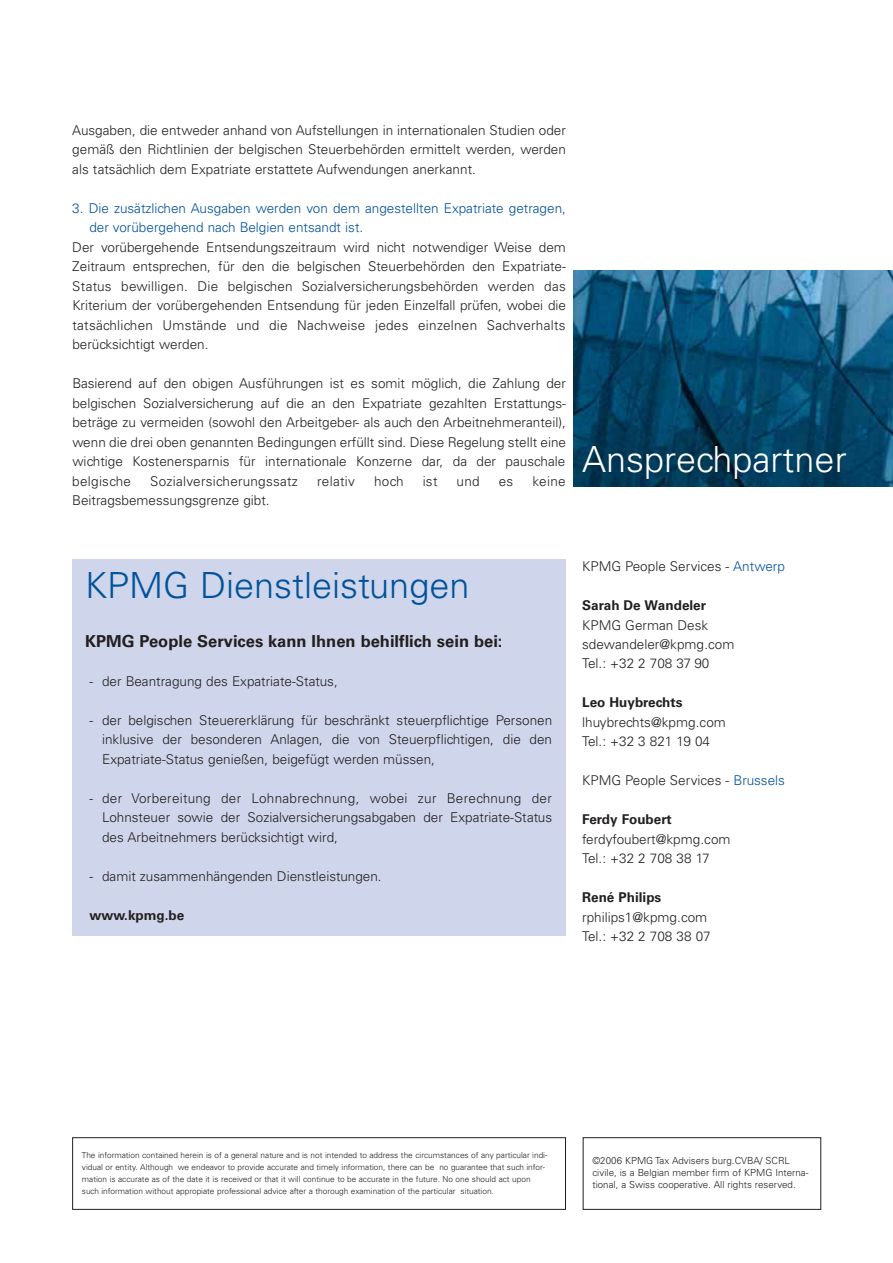
<style>
.page{position:relative;width:893px;height:1263px;background:#fff}
.page>*{position:absolute;margin:0;border:0;box-sizing:border-box;transform-origin:0 0}
.t1{font:300 36px "Univers";color:#00529b}
.t2{font:300 36px "Univers";color:#fff}
.t3{font:700 16.5px "Univers";color:#231f20}
.t4{font:300 13.5px/19.5px "Univers";color:#231f20;text-align:justify}
.t5{font:300 13.5px/19.5px "Univers";color:#00529b}
.t6{font:700 13.5px "Univers";color:#231f20}
.t7{font:300 13.5px "Univers";letter-spacing:.02em;color:#231f20}
.t8{font:300 9.75px/12px "Univers";color:#231f20}
.t9{font:300 8.25px/12px "Univers";color:#231f20}
.s1{color:#00529b}
</style>
<div class="page">
<div style="left:72px;top:559px;width:494px;height:377px;background:#cfd5ea"></div>
<div style="left:72px;top:1137px;width:494px;height:73px;border:1px solid #231f20"></div>
<div style="left:583px;top:1137px;width:238px;height:73px;border:1px solid #231f20"></div>
<img style="left:573px;top:270px;width:319px;height:217px">
<p class="t4" style="left:72px;top:120px;width:495px">Ausgaben, die entweder anhand von Aufstellungen in internationalen Studien oder gemäß den Richtlinien der belgischen Steuerbehörden ermittelt werden, werden als tatsächlich dem Expatriate erstattete Aufwendungen anerkannt.</p>
<p class="t5" style="left:89px;top:198px;width:478px;text-indent:-17px">3. Die zusätzlichen Ausgaben werden von dem angestellten Expatriate getragen, der vorübergehend nach Belgien entsandt ist.</p>
<p class="t4" style="left:72px;top:237px;width:495px">Der vorübergehende Entsendungszeitraum wird nicht notwendiger Weise dem Zeitraum entsprechen, für den die belgischen Steuerbehörden den Expatriate-Status bewilligen. Die belgischen Sozialversicherungsbehörden werden das Kriterium der vorübergehenden Entsendung für jeden Einzelfall prüfen, wobei die tatsächlichen Umstände und die Nachweise jedes einzelnen Sachverhalts berücksichtigt werden.</p>
<p class="t4" style="left:72px;top:374px;width:495px">Basierend auf den obigen Ausführungen ist es somit möglich, die Zahlung der belgischen Sozialversicherung auf die an den Expatriate gezahlten Erstattungs&shy;beträge zu vermeiden (sowohl den Arbeitgeber- als auch den Arbeitnehmeranteil), wenn die drei oben genannten Bedingungen erfüllt sind. Diese Regelung stellt eine wichtige Kostenersparnis für internationale Konzerne dar, da der pauschale belgische</p>
<p class="t7" style="left:150px;top:473px;width:149px">Sozialversicherungssatz</p>
<p class="t7" style="left:317px;top:473px;width:39px">relativ</p>
<p class="t4" style="left:374px;top:471px;width:31px">hoch</p>
<p class="t4" style="left:422px;top:471px;width:16px">ist</p>
<p class="t4" style="left:456px;top:471px;width:25px">und</p>
<p class="t4" style="left:499px;top:471px;width:16px">es</p>
<p class="t4" style="left:532px;top:471px;width:35px">keine</p>
<p class="t4" style="left:72px;top:491px;width:199px">Beitragsbemessungsgrenze gibt.</p>
<h1 class="t2" style="left:582px;top:438px;width:266px">Ansprechpartner</h1>
<h1 class="t1" style="left:85px;top:564px;width:386px">KPMG Dienstleistungen</h1>
<p class="t3" style="left:85px;top:631px;width:419px">KPMG People Services kann Ihnen behilflich sein bei:</p>
<p class="t4" style="left:89px;top:671px;width:250px">- der Beantragung des Expatriate-Status,</p>
<p class="t4" style="left:102px;top:710px;width:451px;text-indent:-13px">- der belgischen Steuererklärung für beschränkt steuerpflichtige Personen inklusive der besonderen Anlagen, die von Steuerpflichtigen, die den Expatriate-Status genießen, beigefügt werden müssen,</p>
<p class="t4" style="left:102px;top:788px;width:451px;text-indent:-13px">- der Vorbereitung der Lohnabrechnung, wobei zur Berechnung der Lohnsteuer sowie der Sozialversicherungsabgaben der Expatriate-Status des Arbeitnehmers berücksichtigt wird,</p>
<p class="t4" style="left:89px;top:866px;width:294px">- damit zusammenhängenden Dienstleistungen.</p>
<p class="t6" style="left:89px;top:907px;width:96px">www.kpmg.be</p>
<p class="t4" style="left:582px;top:556px;width:204px">KPMG People Services - <span class="s1">Antwerp</span></p>
<p class="t6" style="left:582px;top:597px;width:125px">Sarah De Wandeler</p>
<p class="t4" style="left:582px;top:615px;width:154px;text-align:left">KPMG German Desk sdewandeler@kpmg.com<br>Tel.: +32 2 708 37 90</p>
<p class="t6" style="left:582px;top:695px;width:102px">Leo Huybrechts</p>
<p class="t4" style="left:582px;top:712px;width:145px">lhuybrechts@kpmg.com<br>Tel.: +32 3 821 19 04</p>
<p class="t4" style="left:582px;top:771px;width:204px">KPMG People Services - <span class="s1">Brussels</span></p>
<p class="t6" style="left:582px;top:812px;width:91px">Ferdy Foubert</p>
<p class="t4" style="left:582px;top:829px;width:150px">ferdyfoubert@kpmg.com<br>Tel.: +32 2 708 38 17</p>
<p class="t6" style="left:582px;top:890px;width:81px">René Philips</p>
<p class="t4" style="left:582px;top:907px;width:130px">rphilips1@kpmg.com<br>Tel.: +32 2 708 38 07</p>
<p class="t9" style="left:82px;top:1149px;width:467px">The information contained herein is of a general nature and is not intended to address the circumstances of any particular indi&shy;vidual or entity. Although we endeavor to provide accurate and timely information, there can be no guarantee that such infor&shy;mation is accurate as of the date it is received or that it will continue to be accurate in the future. No one should act upon such information without appropiate professional advice after a thorough examination of the particular situation.</p>
<p class="t8" style="left:592px;top:1155px;width:217px">©2006 KPMG Tax Advisers burg.CVBA/ SCRL civile, is a Belgian member firm of KPMG Interna&shy;tional, a Swiss cooperative. All rights reserved.</p>
</div>
